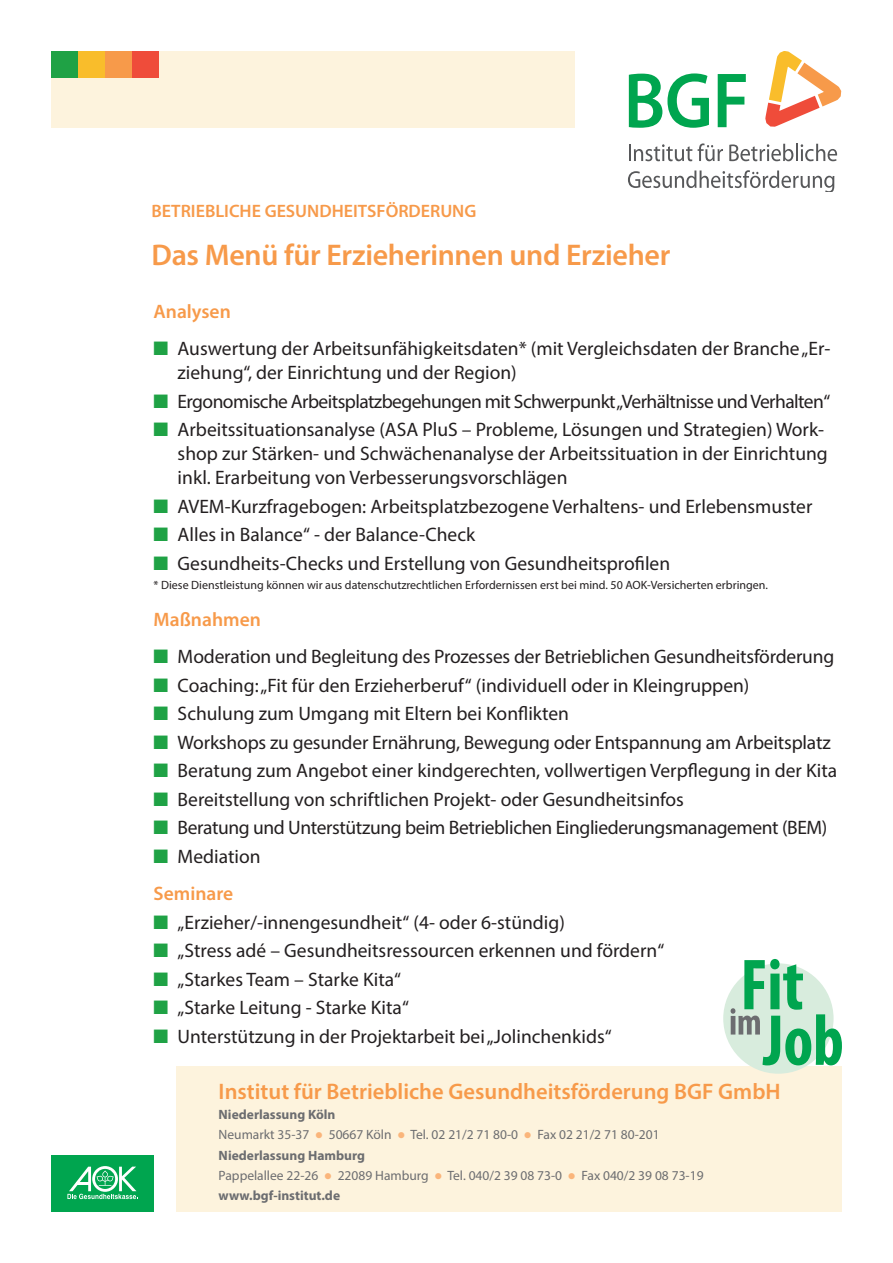
<style>
.page{position:relative;width:893px;height:1263px;background:#fff}
.page>*{position:absolute;margin:0;border:0;box-sizing:border-box;transform-origin:0 0}
.t1{font:600 30px "Myriad Pro";letter-spacing:-.01em;color:#f79a4a}
.t2{font:600 22.5px "Myriad Pro";color:#f79a4a}
.t3{font:19.5px/24px "Myriad Pro";color:#231f20}
.t4{font:19.5px "Myriad Pro";letter-spacing:-.03em;color:#231f20}
.t5{font:19.5px "Myriad Pro";letter-spacing:-.02em;color:#231f20}
.t6{font:600 19.5px "Myriad Pro";color:#f79a4a}
.t7{font:600 18px "Myriad Pro";color:#f79a4a}
.t8{font:13.5px/20.2px "Myriad Pro";color:#6c6d70}
.t9{font:12px "Myriad Pro";color:#231f20}
.s1{color:#1fa245}
.s2{font-weight:600;color:#f79a4a}
.s3{font-weight:700}
.s4{color:#fab57b}
</style>
<div class="page">
<div style="left:51px;top:51px;width:523px;height:77px;background:#fdf3dd"></div>
<svg style="left:629px;top:144px;width:63px;height:17px"></svg>
<svg style="left:698px;top:143px;width:25px;height:18px"></svg>
<svg style="left:729px;top:144px;width:108px;height:17px"></svg>
<svg style="left:628px;top:170px;width:206px;height:21px"></svg>
<svg style="left:765px;top:51px;width:76px;height:76px"></svg>
<svg style="left:629px;top:73px;width:80px;height:55px"></svg>
<svg style="left:718px;top:74px;width:28px;height:53px"></svg>
<div style="left:132px;top:51px;width:26px;height:27px;background:#ef4c3a"></div>
<div style="left:105px;top:51px;width:27px;height:27px;background:#f79a4a"></div>
<div style="left:78px;top:51px;width:27px;height:27px;background:#f9bd2b"></div>
<div style="left:51px;top:51px;width:27px;height:27px;background:#1fa245"></div>
<div style="left:176px;top:1066px;width:666px;height:146px;background:#fdf3dd"></div>
<div style="left:51px;top:1155px;width:103px;height:57px;background:#00a54f"></div>
<svg style="left:67px;top:1166px;width:71px;height:33px"></svg>
<div style="left:723px;top:963px;width:111px;height:111px;background:#d8ecdd;border-radius:50%"></div>
<svg style="left:730px;top:959px;width:112px;height:106px"></svg>
<p class="t7" style="left:151px;top:199px;width:326px">BETRIEBLICHE GESUNDHEITSFÖRDERUNG</p>
<h1 class="t1" style="left:151px;top:235px;width:520px">Das Menü für Erzieherinnen und Erzieher</h1>
<p class="t6" style="left:154px;top:299px;width:79px">Analysen</p>
<p class="t3" style="left:178px;top:336px;width:654px;text-indent:-24px"><span class="s1">■</span> Auswertung der Arbeitsunfähigkeitsdaten* (mit Vergleichsdaten der Branche „Er&shy;ziehung“, der Einrichtung und der Region)</p>
<p class="t4" style="left:154px;top:389px;width:678px"><span class="s1">■</span> Ergonomische Arbeitsplatzbegehungen mit Schwerpunkt „Verhältnisse und Verhalten“</p>
<p class="t3" style="left:178px;top:417px;width:652px;text-indent:-24px"><span class="s1">■</span> Arbeitssituationsanalyse (ASA PluS – Probleme, Lösungen und Strategien) Work&shy;shop zur Stärken- und Schwächenanalyse der Arbeitssituation in der Einrichtung inkl. Erarbeitung von Verbesserungsvorschlägen</p>
<p class="t3" style="left:154px;top:494px;width:660px"><span class="s1">■</span> AVEM-Kurzfragebogen: Arbeitsplatzbezogene Verhaltens- und Erlebensmuster</p>
<p class="t3" style="left:154px;top:522px;width:323px"><span class="s1">■</span> Alles in Balance“ - der Balance-Check</p>
<p class="t3" style="left:154px;top:551px;width:518px"><span class="s1">■</span> Gesundheits-Checks und Erstellung von Gesundheitsprofilen</p>
<p class="t9" style="left:154px;top:578px;width:616px">* Diese Dienstleistung können wir aus datenschutzrechtlichen Erfordernissen erst bei mind. 50 AOK-Versicherten erbringen.</p>
<p class="t6" style="left:154px;top:607px;width:109px">Maßnahmen</p>
<p class="t3" style="left:154px;top:644px;width:682px"><span class="s1">■</span> Moderation und Begleitung des Prozesses der Betrieblichen Gesundheitsförderung</p>
<p class="t3" style="left:154px;top:673px;width:597px"><span class="s1">■</span> Coaching: „Fit für den Erzieherberuf“ (individuell oder in Kleingruppen)</p>
<p class="t3" style="left:154px;top:701px;width:417px"><span class="s1">■</span> Schulung zum Umgang mit Eltern bei Konflikten</p>
<p class="t3" style="left:154px;top:730px;width:679px"><span class="s1">■</span> Workshops zu gesunder Ernährung, Bewegung oder Entspannung am Arbeitsplatz</p>
<p class="t3" style="left:154px;top:758px;width:685px"><span class="s1">■</span> Beratung zum Angebot einer kindgerechten, vollwertigen Verpflegung in der Kita</p>
<p class="t3" style="left:154px;top:787px;width:532px"><span class="s1">■</span> Bereitstellung von schriftlichen Projekt- oder Gesundheitsinfos</p>
<p class="t5" style="left:154px;top:815px;width:675px"><span class="s1">■</span> Beratung und Unterstützung beim Betrieblichen Eingliederungsmanagement (BEM)</p>
<p class="t3" style="left:154px;top:837px;width:108px;line-height:37.5px"><span class="s1">■</span> Mediation<br><span class="s2">Seminare</span></p>
<p class="t3" style="left:154px;top:910px;width:413px"><span class="s1">■</span> „Erzieher/-innengesundheit“ (4- oder 6-stündig)</p>
<p class="t3" style="left:154px;top:938px;width:512px"><span class="s1">■</span> „Stress adé – Gesundheitsressourcen erkennen und fördern“</p>
<p class="t3" style="left:154px;top:967px;width:249px"><span class="s1">■</span> „Starkes Team – Starke Kita“</p>
<p class="t3" style="left:154px;top:995px;width:257px"><span class="s1">■</span> „Starke Leitung - Starke Kita“</p>
<p class="t3" style="left:154px;top:1024px;width:460px"><span class="s1">■</span> Unterstützung in der Projektarbeit bei „Jolinchenkids“</p>
<p class="t2" style="left:219px;top:1077px;width:563px">Institut für Betriebliche Gesundheitsförderung BGF GmbH</p>
<p class="t8" style="left:219px;top:1104px;width:486px"><span class="s3">Niederlassung Köln<br></span>Neumarkt 35-37 <span class="s4">●</span> 50667 Köln <span class="s4">●</span> Tel. 02 21/2 71 80-0 <span class="s4">●</span> Fax 02 21/2 71 80-201<br><span class="s3">Niederlassung Hamburg<br></span>Pappelallee 22-26 <span class="s4">●</span> 22089 Hamburg <span class="s4">●</span> Tel. 040/2 39 08 73-0 <span class="s4">●</span> Fax 040/2 39 08 73-19 <span class="s3">www.bgf-institut.de</span></p>
</div>
